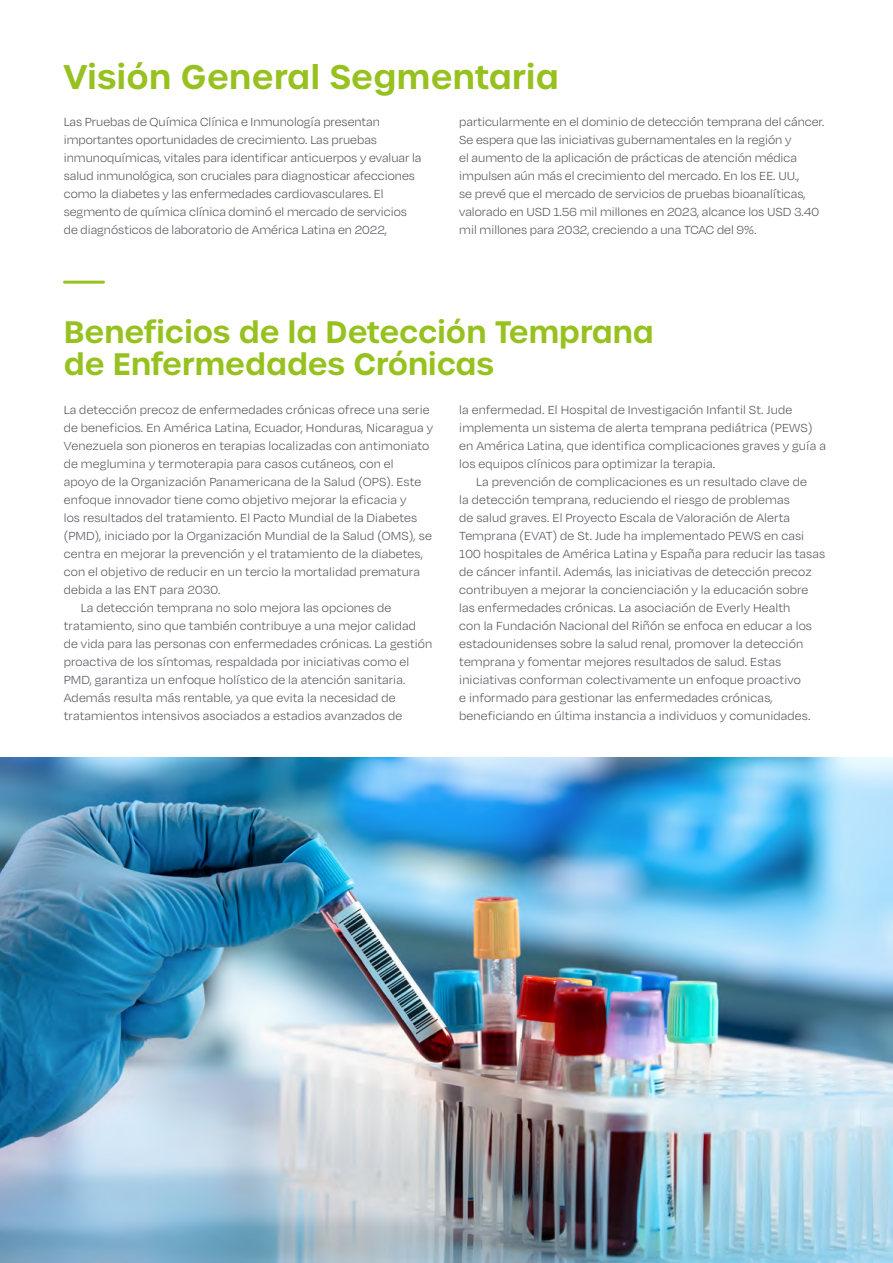
<style>
.page{position:relative;width:893px;height:1263px;background:#fff}
.page>*{position:absolute;margin:0;border:0;box-sizing:border-box;transform-origin:0 0}
.t1{font:600 33px "Urbane";letter-spacing:.01em;color:#96c11e}
.t2{font:600 30px/32.4px "Urbane";color:#96c11e}
.t3{font:300 13.5px/18px "Degular";letter-spacing:.01em;color:#4f4e57}
</style>
<div class="page">
<hr style="left:65px;top:281px;width:38px;height:3px;background:#96c11e">
<img style="left:0;top:757px;width:893px;height:506px">
<h1 class="t1" style="left:64px;top:55px;width:497px">Visión General Segmentaria</h1>
<p class="t3" style="left:64px;top:112px;width:359px">Las Pruebas de Química Clínica e Inmunología presentan importantes oportunidades de crecimiento. Las pruebas inmunoquímicas, vitales para identificar anticuerpos y evaluar la salud inmunológica, son cruciales para diagnosticar afecciones como la diabetes y las enfermedades cardiovasculares. El segmento de química clínica dominó el mercado de servicios de diagnósticos de laboratorio de América Latina en 2022,</p>
<p class="t3" style="left:459px;top:112px;width:367px">particularmente en el dominio de detección temprana del cáncer.<br>Se espera que las iniciativas gubernamentales en la región y<br>el aumento de la aplicación de prácticas de atención médica impulsen aún más el crecimiento del mercado. En los EE. UU.,<br>se prevé que el mercado de servicios de pruebas bioanalíticas, valorado en USD 1.56 mil millones en 2023, alcance los USD 3.40 mil millones para 2032, creciendo a una TCAC del 9%.</p>
<h2 class="t2" style="left:64px;top:316px;width:591px">Beneficios de la Detección Temprana de Enfermedades Crónicas</h2>
<p class="t3" style="left:64px;top:400px;width:367px">La detección precoz de enfermedades crónicas ofrece una serie</p>
<p class="t3" style="left:64px;top:418px;width:371px">de beneficios. En América Latina, Ecuador, Honduras, Nicaragua y</p>
<p class="t3" style="left:64px;top:436px;width:367px">Venezuela son pioneros en terapias localizadas con antimoniato</p>
<p class="t3" style="left:64px;top:454px;width:331px">de meglumina y termoterapia para casos cutáneos, con el</p>
<p class="t3" style="left:64px;top:472px;width:359px">apoyo de la Organización Panamericana de la Salud (OPS .) Este</p>
<p class="t3" style="left:64px;top:490px;width:344px">enfoque innovador tiene como objetivo mejorar la eficacia y</p>
<p class="t3" style="left:64px;top:508px;width:355px">los resultados del tratamiento. El Pacto Mundial de la Diabetes</p>
<p class="t3" style="left:64px;top:526px;width:370px">(PMD ,) iniciado por la Organización Mundial de la Salud (OMS ,) se</p>
<p class="t3" style="left:64px;top:544px;width:361px">centra en mejorar la prevención y el tratamiento de la diabetes,</p>
<p class="t3" style="left:64px;top:562px;width:358px">con el objetivo de reducir en un tercio la mortalidad prematura</p>
<p class="t3" style="left:64px;top:580px;width:158px">debida a las ENT para 2030.</p>
<p class="t3" style="left:81px;top:598px;width:312px">La detección temprana no solo mejora las opciones de</p>
<p class="t3" style="left:64px;top:616px;width:354px">tratamiento, sino que también contribuye a una mejor calidad</p>
<p class="t3" style="left:64px;top:634px;width:370px">de vida para las personas con enfermedades crónicas. La gestión</p>
<p class="t3" style="left:64px;top:652px;width:347px">proactiva de los síntomas, respaldada por iniciativas como el</p>
<p class="t3" style="left:64px;top:670px;width:343px">PMD, garantiza un enfoque holístico de la atención sanitaria.</p>
<p class="t3" style="left:64px;top:688px;width:333px">Además resulta más rentable, ya que evita la necesidad de</p>
<p class="t3" style="left:64px;top:706px;width:340px">tratamientos intensivos asociados a estadios avanzados de</p>
<p class="t3" style="left:459px;top:400px;width:368px">la enfermedad. El Hospital de Investigación Infantil St. Jude implementa un sistema de alerta temprana pediátrica (PEWS( en América Latina, que identifica complicaciones graves y guía a los equipos clínicos para optimizar la terapia.</p>
<p class="t3" style="left:459px;top:472px;width:367px;text-indent:17px">La prevención de complicaciones es un resultado clave de<br>la detección temprana, reduciendo el riesgo de problemas<br>de salud graves. El Proyecto Escala de Valoración de Alerta Temprana (EVAT) de St. Jude ha implementado PEWS en casi 100 hospitales de América Latina y España para reducir las tasas de cáncer infantil. Además, las iniciativas de detección precoz contribuyen a mejorar la concienciación lay educación sobre las enfermedades crónicas. La asociación de Everly Health<br>con la Fundación Nacional del Riñón se enfoca en educar a los estadounidenses sobre la salud renal, promover la detección temprana y fomentar mejores resultados de salud. Estas iniciativas conforman colectivamente un enfoque proactivo<br>e informado para gestionar las enfermedades crónicas, beneficiando en última instancia a individuos y comunidades.</p>
</div>
